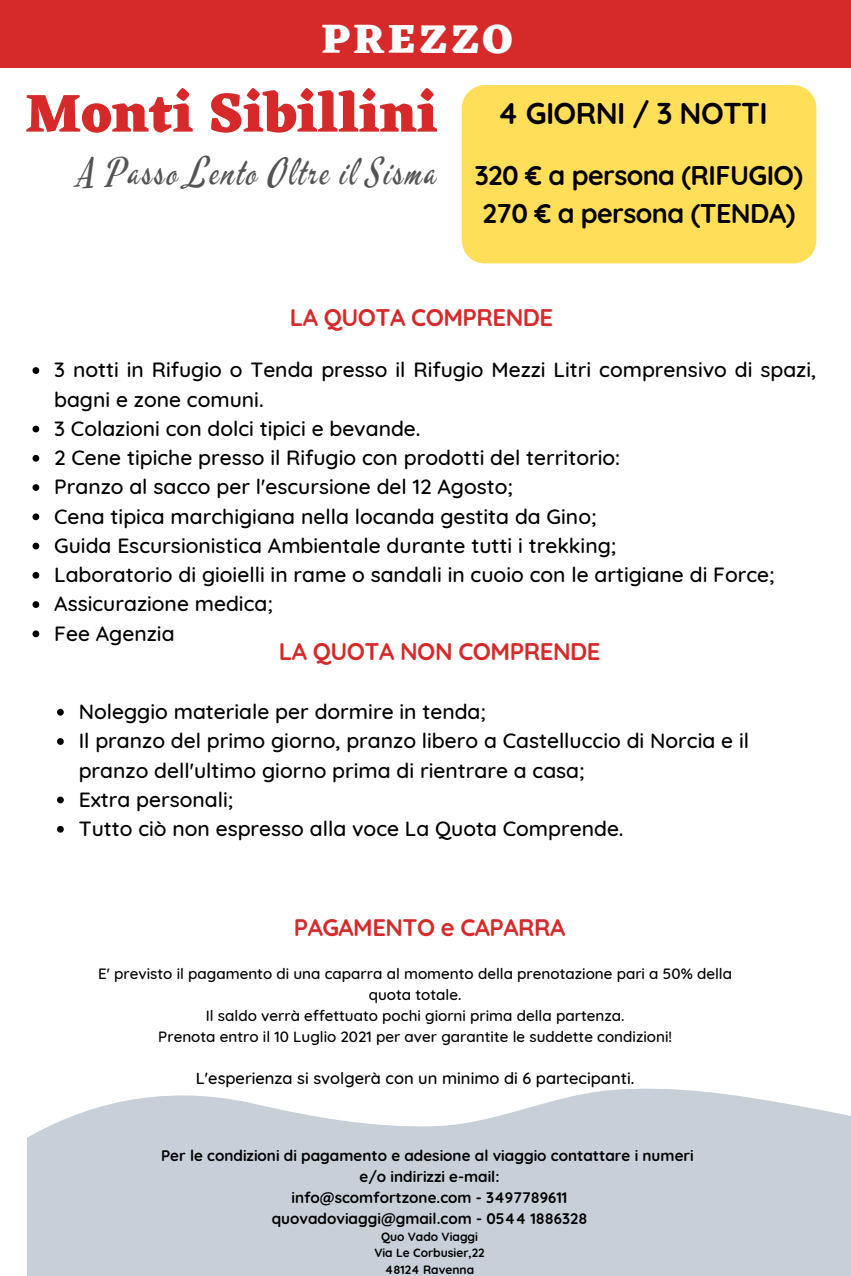
<style>
.page{position:relative;width:851px;height:1276px;background:#fff}
.page>*{position:absolute;margin:0;border:0;box-sizing:border-box;transform-origin:0 0}
.t1{font:800 56.25px "Eczar";color:#d62a2a}
.t2{font:800 42px "Eczar";letter-spacing:.075em;color:#fff}
.t3{font:36px "Mervale Script";letter-spacing:.065em;color:#545454}
.t4{font:700 27px "Quicksand";letter-spacing:-.02em;color:#000}
.t5{font:700 24px "Quicksand";letter-spacing:-.02em;color:#d62a2a}
.t6{font:700 23.85px "Quicksand";letter-spacing:-.02em;color:#d62a2a}
.t7{font:500 21px/29.2px "Quicksand";color:#000}
.t8{font:500 16.5px "Quicksand";color:#000}
.t9{font:700 15.3px/21px "Quicksand";color:#000;text-align:center}
.t10{font:500 15.15px/20.9px "Quicksand";color:#000;text-align:center}
.t11{font:700 12px/16.2px "Quicksand";color:#000;text-align:center}
.s1{font-family:"Quicksand";font-weight:700;font-size:30px;color:#000}
.s2{font-family:"Quicksand";font-weight:700;font-size:27px;color:#000}
</style>
<div class="page">
<div style="left:0;top:0;width:850px;height:68px;background:#d62a2a"></div>
<svg style="left:32px;top:367px;width:7px;height:7px"></svg>
<svg style="left:32px;top:426px;width:7px;height:6px"></svg>
<svg style="left:32px;top:455px;width:7px;height:7px"></svg>
<svg style="left:32px;top:484px;width:7px;height:7px"></svg>
<svg style="left:32px;top:513px;width:7px;height:7px"></svg>
<svg style="left:32px;top:543px;width:7px;height:6px"></svg>
<svg style="left:32px;top:572px;width:7px;height:7px"></svg>
<svg style="left:32px;top:601px;width:7px;height:7px"></svg>
<svg style="left:32px;top:630px;width:7px;height:7px"></svg>
<div style="left:462px;top:85px;width:354px;height:178px;background:#ffde59;border-radius:23px"></div>
<svg style="left:57px;top:709px;width:7px;height:6px"></svg>
<svg style="left:57px;top:738px;width:7px;height:7px"></svg>
<svg style="left:57px;top:796px;width:7px;height:7px"></svg>
<svg style="left:57px;top:826px;width:7px;height:6px"></svg>
<svg style="left:27px;top:1088px;width:823px;height:188px;background:#ccd4db"></svg>
<h2 class="t2" style="left:321px;top:14px;width:192px">PREZZO</h2>
<h1 class="t1" style="left:25px;top:79px;width:744px">Monti Sibillini <span class="s1">4 GIORNI / 3 NOTTI</span></h1>
<h3 class="t3" style="left:80px;top:149px;width:725px">A Passo Lento Oltre il Sisma <span class="s2">320 € a persona (RIFUGIO)</span></h3>
<p class="t4" style="left:482px;top:196px;width:314px">270 € a persona (TENDA)</p>
<p class="t5" style="left:290px;top:302px;width:265px">LA QUOTA COMPRENDE</p>
<p class="t7" style="left:54px;top:355px;width:763px">3 notti in Rifugio o Tenda presso il Rifugio Mezzi Litri comprensivo di spazi, bagni e zone comuni.<br>3 Colazioni con dolci tipici e bevande.<br>2 Cene tipiche presso il Rifugio con prodotti del territorio:<br>Pranzo al sacco per l'escursione del 12 Agosto;<br>Cena tipica marchigiana nella locanda gestita da Gino;<br>Guida Escursionistica Ambientale durante tutti i trekking;<br>Laboratorio di gioielli in rame o sandali in cuoio con le artigiane di Force; Assicurazione medica;<br>Fee Agenzia</p>
<p class="t5" style="left:279px;top:636px;width:323px">LA QUOTA NON COMPRENDE</p>
<p class="t7" style="left:79px;top:696px;width:671px">Noleggio materiale per dormire in tenda;<br>Il pranzo del primo giorno, pranzo libero a Castelluccio di Norcia e il pranzo dell'ultimo giorno prima di rientrare a casa;<br>Extra personali;<br>Tutto ciò non espresso alla voce La Quota Comprende.</p>
<p class="t6" style="left:294px;top:912px;width:273px">PAGAMENTO e CAPARRA</p>
<p class="t10" style="left:98px;top:963px;width:635px">E' previsto il pagamento di una caparra al momento della prenotazione pari a 50% della quota totale.<br>Il saldo verrà effettuato pochi giorni prima della partenza.<br>Prenota entro il 10 Luglio 2021 per aver garantite le suddette condizioni!</p>
<p class="t8" style="left:196px;top:1068px;width:440px">L'esperienza si svolgerà con un minimo di 6 partecipanti.</p>
<p class="t9" style="left:161px;top:1145px;width:534px">Per le condizioni di pagamento e adesione al viaggio contattare i numeri e/o indirizzi e-mail:<br>info@scomfortzone.com - 3497789611<br>quovadoviaggi@gmail.com - 0544 1886328</p>
<p class="t11" style="left:374px;top:1228px;width:112px">Quo Vado Viaggi<br>Via Le Corbusier,22<br>48124 Ravenna</p>
</div>
